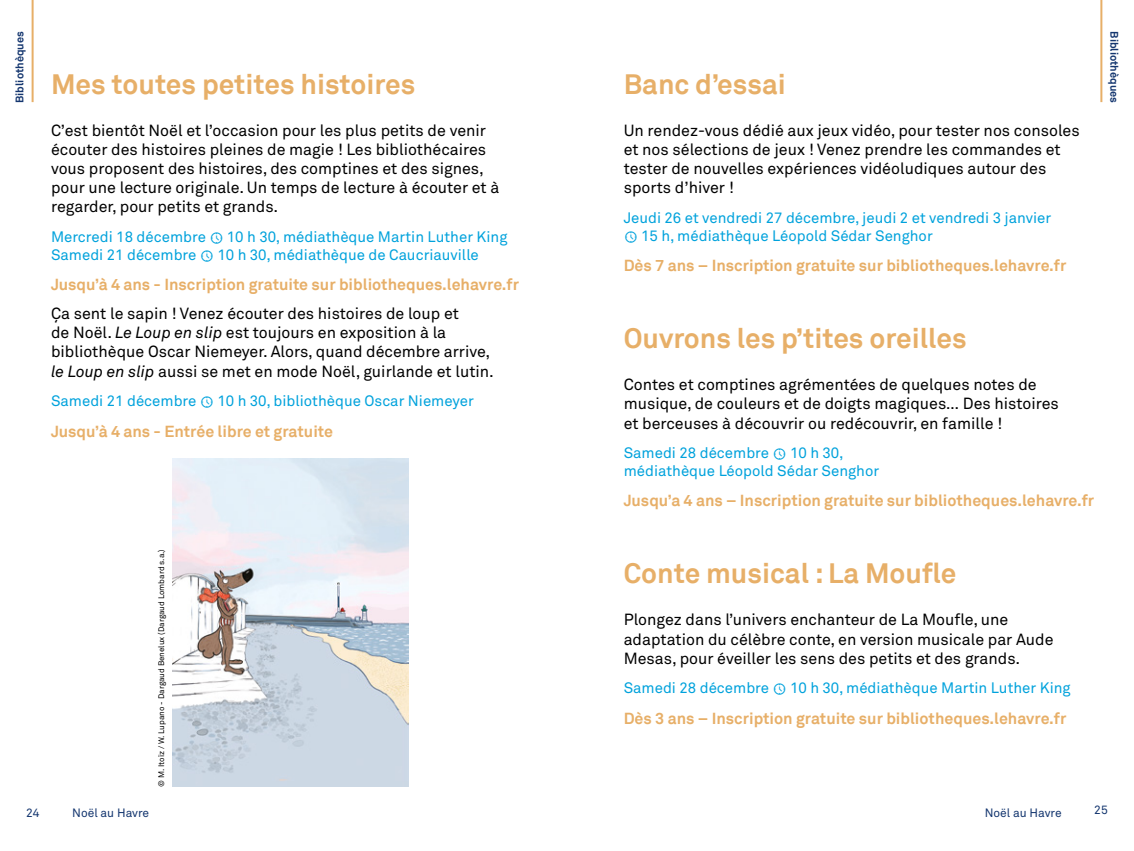
<style>
.page{position:relative;width:1134px;height:851px;background:#fff}
.page>*{position:absolute;margin:0;border:0;box-sizing:border-box;transform-origin:0 0}
.t1{font:700 28px "Akkurat";color:#e7af68}
.t2{font:16px/19.2px "Akkurat Pro";color:#000}
.t3{font:700 16px "Akkurat";color:#e7af68}
.t4{font:15px/18px "Akkurat Pro";color:#00a2dc}
.t5{font:12px "Akkurat Pro";color:#14366f}
.t6{font:700 11px "Akkurat";color:#14366f}
.t7{font:8px "Akkurat Pro";color:#000}
.s1{font-family:"Akkurat";font-style:italic}
</style>
<div class="page">
<img style="left:172px;top:458px;width:237px;height:328px">
<hr style="left:1100px;top:0;width:2px;height:102px;background:#e7af68">
<hr style="left:32px;top:0;width:2px;height:102px;background:#e7af68">
<p class="t6" style="left:13px;top:103px;width:73px;rotate:-90deg">Bibliothèques</p>
<h1 class="t1" style="left:51px;top:66px;width:366px">Mes toutes petites histoires</h1>
<p class="t2" style="left:51px;top:121px;width:450px">C’est bientôt Noël et l’occasion pour les plus petits de venir écouter des histoires pleines de magie ! Les bibliothécaires vous proposent des histoires, des comptines et des signes, pour une lecture originale. Un temps de lecture à écouter et à regarder, pour petits et grands.</p>
<p class="t4" style="left:51px;top:228px;width:156px">Mercredi 18 décembre</p>
<p class="t4" style="left:227px;top:228px;width:282px">10 h 30, médiathèque Martin Luther King</p>
<p class="t4" style="left:51px;top:246px;width:147px">Samedi 21 décembre</p>
<p class="t4" style="left:217px;top:246px;width:263px">10 h 30, médiathèque de Caucriauville</p>
<p class="t3" style="left:51px;top:274px;width:469px">Jusqu’à 4 ans - Inscription gratuite sur bibliotheques.lehavre.fr</p>
<p class="t2" style="left:51px;top:304px;width:444px">Ça sent le sapin ! Venez écouter des histoires de loup et<br>de Noël. <span class="s1">Le Loup en slip</span> est toujours en exposition à la bibliothèque Oscar Niemeyer. Alors, quand décembre arrive, <span class="s1">le Loup en slip</span> aussi se met en mode Noël, guirlande et lutin.</p>
<p class="t4" style="left:51px;top:392px;width:147px">Samedi 21 décembre</p>
<p class="t4" style="left:217px;top:392px;width:258px">10 h 30, bibliothèque Oscar Niemeyer</p>
<p class="t3" style="left:51px;top:421px;width:284px">Jusqu’à 4 ans - Entrée libre et gratuite</p>
<p class="t7" style="left:157px;top:786px;width:238px;rotate:-90deg">© M. Itoïz / W. Lupano - Dargaud Benelux (Dargaud Lombard s.a.)</p>
<h1 class="t1" style="left:624px;top:66px;width:164px">Banc d’essai</h1>
<p class="t2" style="left:624px;top:121px;width:458px">Un rendez-vous dédié aux jeux vidéo, pour tester nos consoles et nos sélections de jeux ! Venez prendre les commandes et tester de nouvelles expériences vidéoludiques autour des sports d’hiver !</p>
<p class="t4" style="left:641px;top:209px;width:412px;text-indent:-17px">Jeudi 26 et vendredi 27 décembre, jeudi 2 et vendredi 3 janvier<br>15 h, médiathèque Léopold Sédar Senghor</p>
<p class="t3" style="left:624px;top:255px;width:444px">Dès 7 ans – Inscription gratuite sur bibliotheques.lehavre.fr</p>
<p class="t6" style="left:1121px;top:31px;width:73px;rotate:90deg">Bibliothèques</p>
<h1 class="t1" style="left:624px;top:320px;width:344px">Ouvrons les p’tites oreilles</h1>
<p class="t2" style="left:624px;top:375px;width:437px">Contes et comptines agrémentées de quelques notes de musique, de couleurs et de doigts magiques… Des histoires et berceuses à découvrir ou redécouvrir, en famille !</p>
<p class="t4" style="left:624px;top:444px;width:147px">Samedi 28 décembre</p>
<p class="t4" style="left:624px;top:444px;width:257px;text-indent:166px">10 h 30, médiathèque Léopold Sédar Senghor</p>
<p class="t3" style="left:624px;top:490px;width:472px">Jusqu’a 4 ans – Inscription gratuite sur bibliotheques.lehavre.fr</p>
<h1 class="t1" style="left:624px;top:556px;width:334px">Conte musical : La Moufle</h1>
<p class="t2" style="left:624px;top:610px;width:431px">Plongez dans l’univers enchanteur de La Moufle, une adaptation du célèbre conte, en version musicale par Aude<br>Mesas, pour éveiller les sens des petits et des grands.</p>
<p class="t4" style="left:624px;top:679px;width:147px">Samedi 28 décembre</p>
<p class="t4" style="left:790px;top:679px;width:282px">10 h 30, médiathèque Martin Luther King</p>
<p class="t3" style="left:624px;top:707px;width:444px">Dès 3 ans – Inscription gratuite sur bibliotheques.lehavre.fr</p>
<p class="t5" style="left:26px;top:805px;width:15px">24</p>
<p class="t5" style="left:72px;top:805px;width:78px">Noël au Havre</p>
<p class="t5" style="left:985px;top:805px;width:78px">Noël au Havre</p>
<p class="t5" style="left:1094px;top:802px;width:15px">25</p>
</div>
